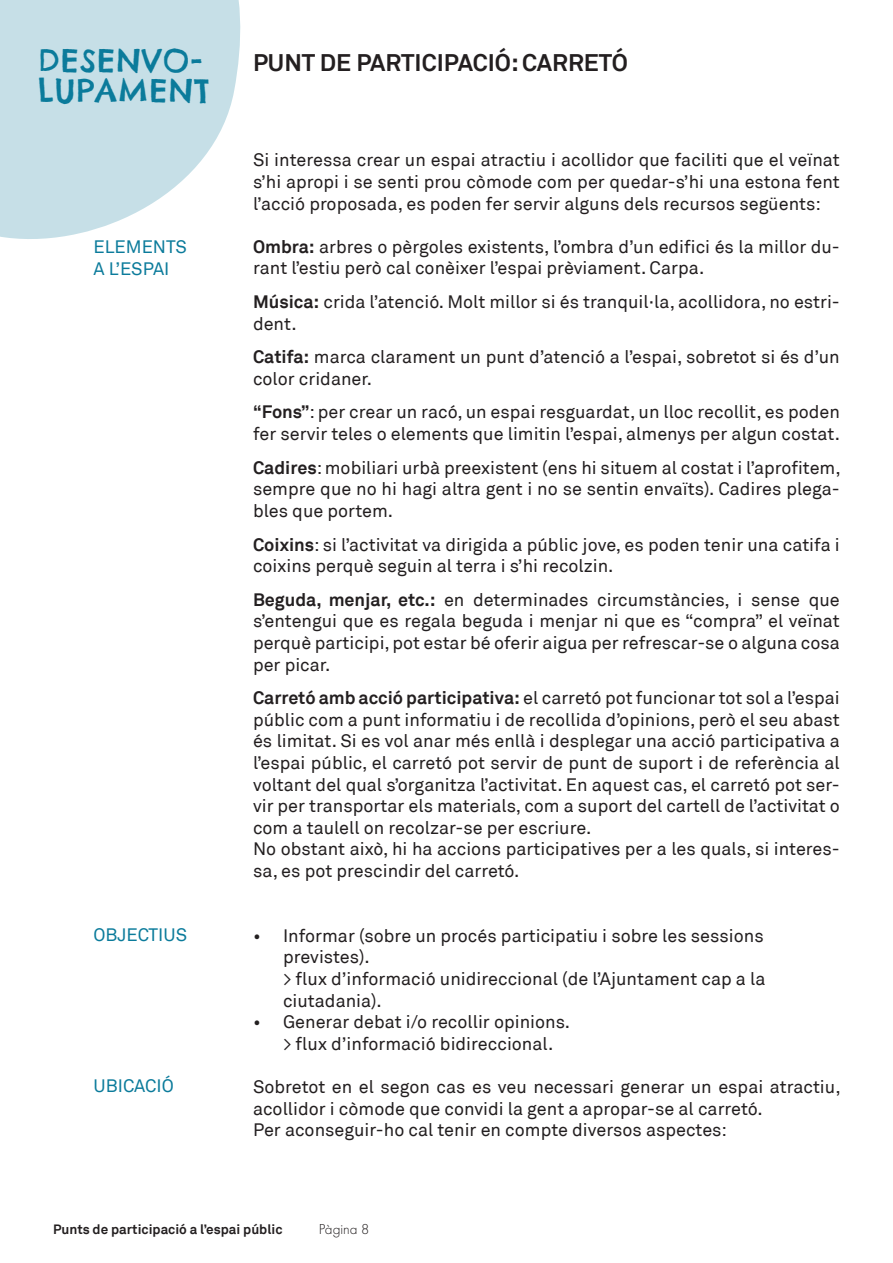
<style>
.page{position:relative;width:893px;height:1263px;background:#fff}
.page>*{position:absolute;margin:0;border:0;box-sizing:border-box;transform-origin:0 0}
.Chelsea_15pt{font:31.5px "Chelsea Market";letter-spacing:.03em;color:#0b7b9b}
.Titol_16pt{font:700 24px "Akkurat";color:#231f20}
.Text_13pt{font:18px/21.6px "Akkurat";color:#231f20}
.Text_13pt-2{font:18px "Akkurat";color:#0b7b9b}
.t1{font:300 15px "Futura PT";color:#231f20}
.t2{font:700 13.5px "Akkurat";color:#231f20}
.s1{font-weight:700}
</style>
<div class="page">
<svg style="left:0;top:0;width:241px;height:239px;fill:#c6dfe7"></svg>
<p class="Chelsea_15pt" style="left:38px;top:40px;width:166px">DESENVO-</p>
<p class="Chelsea_15pt" style="left:38px;top:70px;width:173px">LUPAMENT</p>
<p class="Text_13pt-2" style="left:94px;top:237px;width:95px">ELEMENTS</p>
<p class="Text_13pt-2" style="left:94px;top:258px;width:77px">A L’ESPAI</p>
<p class="Text_13pt-2" style="left:94px;top:925px;width:95px">OBJECTIUS</p>
<p class="Text_13pt-2" style="left:94px;top:1075px;width:82px">UBICACIÓ</p>
<p class="Titol_16pt" style="left:253px;top:47px;width:376px">PUNT DE PARTICIPACIÓ: CARRETÓ</p>
<p class="Text_13pt" style="left:253px;top:150px;width:588px;text-align:justify">Si interessa crear un espai atractiu i acollidor que faciliti que el veïnat s’hi apropi i se senti prou còmode com per quedar-s’hi una estona fent l’acció proposada, es poden fer servir alguns dels recursos següents:</p>
<p class="Text_13pt" style="left:253px;top:236px;width:588px"><span class="s1">Ombra:</span> arbres o pèrgoles existents, l’ombra d’un edifici és la millor du&shy;rant l’estiu però cal conèixer l’espai prèviament. Carpa.</p>
<p class="Text_13pt" style="left:253px;top:291px;width:588px"><span class="s1">Música:</span> crida l’atenció. Molt millor si és tranquil·la, acollidora, no estri&shy;dent.</p>
<p class="Text_13pt" style="left:253px;top:347px;width:588px"><span class="s1">Catifa:</span> marca clarament un punt d’atenció a l’espai, sobretot si és d’un color cridaner.</p>
<p class="Text_13pt" style="left:253px;top:402px;width:588px"><span class="s1">“Fons”</span>: per crear un racó, un espai resguardat, un lloc recollit, es poden fer servir teles o elements que limitin l’espai, almenys per algun costat.</p>
<p class="Text_13pt" style="left:253px;top:457px;width:589px;text-align:justify"><span class="s1">Cadires</span>: mobiliari urbà preexistent (ens hi situem al costat i l’aprofitem, sempre que no hi hagi altra gent i no se sentin envaïts). Cadires plega&shy;bles que portem.</p>
<p class="Text_13pt" style="left:253px;top:534px;width:588px"><span class="s1">Coixins</span>: si l’activitat va dirigida a públic jove, es poden tenir una catifa i coixins perquè seguin al terra i s’hi recolzin.</p>
<p class="Text_13pt" style="left:253px;top:589px;width:588px;text-align:justify"><span class="s1">Beguda, menjar, etc.:</span> en determinades circumstàncies, i sense que s’entengui que es regala beguda i menjar ni que es “compra” el veïnat perquè participi, pot estar bé oferir aigua per refrescar-se o alguna cosa per picar.</p>
<p class="Text_13pt" style="left:253px;top:687px;width:588px;text-align:justify"><span class="s1">Carretó amb acció participativa:</span> el carretó pot funcionar tot sol a l’espai públic com a punt informatiu i de recollida d’opinions, però el seu abast és limitat. Si es vol anar més enllà i desplegar una acció participativa a l’espai públic, el carretó pot servir de punt de suport i de referència al voltant del qual s’organitza l’activitat. En aquest cas, el carretó pot ser&shy;vir per transportar els materials, com a suport del cartell de l’activitat o com a taulell on recolzar-se per escriure.</p>
<p class="Text_13pt" style="left:253px;top:839px;width:588px">No obstant això, hi ha accions participatives per a les quals, si interes&shy;sa, es pot prescindir del carretó.</p>
<p class="Text_13pt" style="left:283px;top:925px;width:484px;text-indent:-30px">• Informar (sobre un procés participatiu i sobre les sessions previstes).<br>&gt; flux d’informació unidireccional (de l’Ajuntament cap a la ciutadania).</p>
<p class="Text_13pt" style="left:283px;top:1011px;width:289px;text-indent:-30px">• Generar debat i/o recollir opinions. &gt; flux d’informació bidireccional.</p>
<p class="Text_13pt" style="left:253px;top:1076px;width:589px">Sobretot en el segon cas es veu necessari generar un espai atractiu, acollidor i còmode que convidi la gent a apropar-se al carretó.</p>
<p class="Text_13pt" style="left:253px;top:1119px;width:476px">Per aconseguir-ho cal tenir en compte diversos aspectes:</p>
<p class="t2" style="left:53px;top:1221px;width:231px">Punts de participació a l’espai públic</p>
<p class="t1" style="left:319px;top:1220px;width:52px">Pàgina 8</p>
</div>
